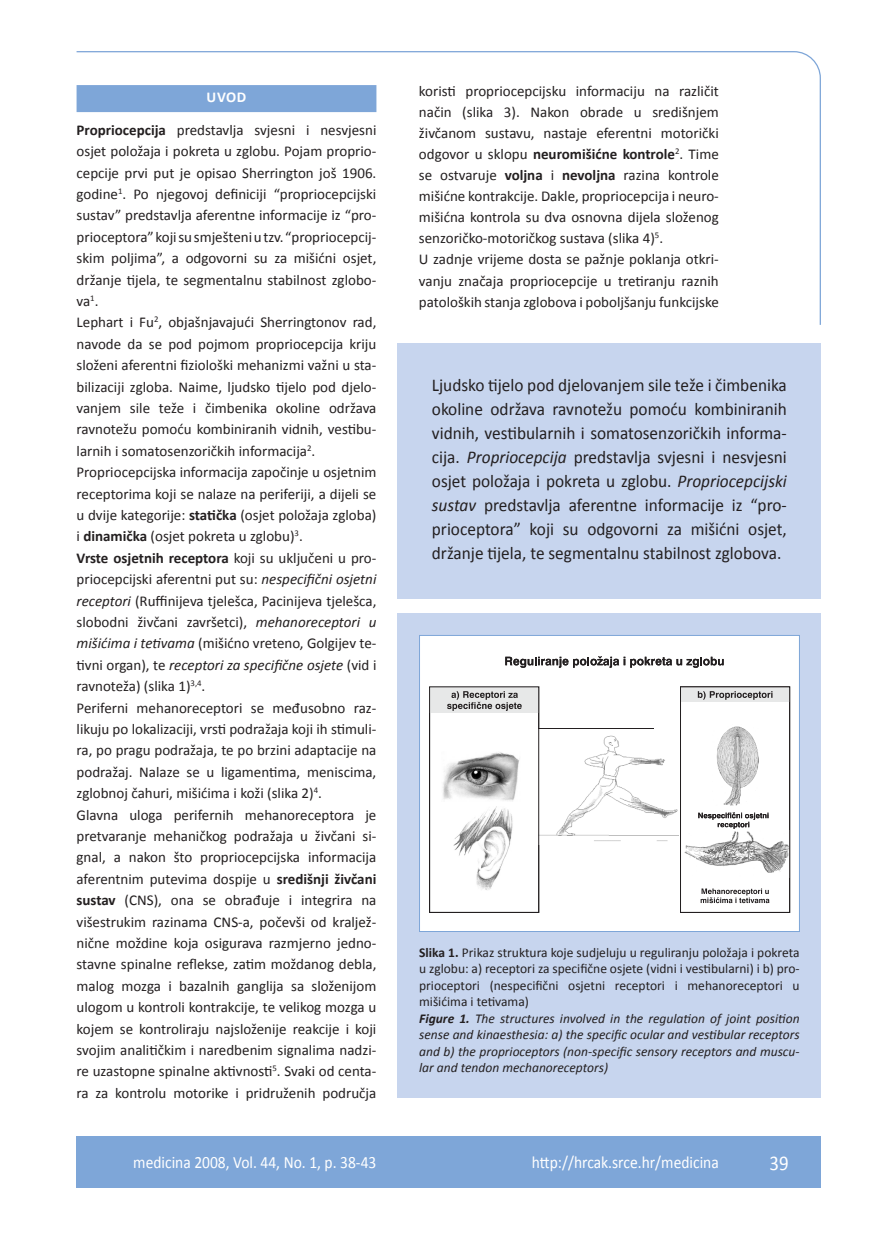
<style>
.page{position:relative;width:872px;height:1234px;background:#fff}
.page>*{position:absolute;margin:0;border:0;box-sizing:border-box;transform-origin:0 0}
.t1{font:21px "Calibri";color:#fff;scale:.9 1}
.t2{font:18px/24px "Calibri";color:#231f20;text-align:justify;scale:.96 1}
.t3{font:17.25px "Calibri";color:#fff;scale:.9 1}
.t4{font:15px/21.5px "Calibri";color:#231f20}
.t5{font:italic 13.5px/16.5px "Calibri";color:#231f20}
.s1{font-weight:700;color:#fff}
.s2{font-weight:700}
.s3{font-style:italic}
.s4{font-weight:700;font-style:normal}
.s5{font-style:normal}
</style>
<div class="page">
<div style="left:398px;top:343px;width:423px;height:255px;background:#c7d5ee"></div>
<div style="left:398px;top:613px;width:423px;height:484px;background:#c7d5ee"></div>
<div style="left:419px;top:635px;width:380px;height:296px;background:#fff"></div>
<svg style="left:505px;top:656px;width:218px;height:11px"></svg>
<svg style="left:429px;top:686px;width:361px;height:226px"></svg>
<div style="left:419px;top:635px;width:381px;height:296px;border:1px solid #7ea6d8"></div>
<svg style="left:76px;top:51px;width:745px;height:274px"></svg>
<div style="left:77px;top:1135px;width:744px;height:51px;background:#7ea6d8"></div>
<p class="t4" style="left:77px;top:80px;width:301px;line-height:32.4px;text-align:center"><span class="s1">UVOD<br></span><span class="s2">Propriocepcija</span> predstavlja svjesni i nesvjesni</p>
<p class="t4" style="left:77px;top:140px;width:301px">osjet položaja i pokreta u zglobu. Pojam proprio&shy;cepcije prvi put je opisao Sherrington još 1906. godine<sup>1</sup>. Po njegovoj definiciji “propriocepcijski sustav” predstavlja aferentne informacije iz “pro&shy;prioceptora” koji su smješteni u tzv. “propriocepcij&shy;skim poljima”, a odgovorni su za mišićni osjet, držanje tijela, te segmentalnu stabilnost zglobo&shy;va<sup>1</sup>.<br>Lephart i Fu<sup>2</sup>, objašnjavajući Sherringtonov rad, navode da se pod pojmom propriocepcija kriju složeni aferentni fiziološki mehanizmi važni u sta&shy;bilizaciji zgloba. Naime, ljudsko tijelo pod djelo&shy;vanjem sile teže i čimbenika okoline održava ravnotežu pomoću kombiniranih vidnih, vestibu&shy;larnih i somatosenzoričkih informacija<sup>2</sup>.<br>Propriocepcijska informacija započinje u osjetnim receptorima koji se nalaze na periferiji, a dijeli se u dvije kategorije: <span class="s2">statička</span> (osjet položaja zgloba) i <span class="s2">dinamička</span> (osjet pokreta u zglobu)<sup>3</sup>.<br><span class="s2">Vrste osjetnih receptora</span> koji su uključeni u pro&shy;priocepcijski aferentni put su: <span class="s3">nespecifični osjetni receptori</span> (Ruffinijeva tjelešca, Pacinijeva tjelešca, slobodni živčani završetci), <span class="s3">mehanoreceptori u mišićima i tetivama</span> (mišićno vreteno, Golgijev te&shy;tivni organ), te <span class="s3">receptori za specifične osjete</span> (vid i ravnoteža) (slika 1)<sup>3,4</sup>.<br>Periferni mehanoreceptori se međusobno raz&shy;likuju po lokalizaciji, vrsti podražaja koji ih stimuli&shy;ra, po pragu podražaja, te po brzini adaptacije na podražaj. Nalaze se u ligamentima, meniscima, zglobnoj čahuri, mišićima i koži (slika 2)<sup>4</sup>.<br>Glavna uloga perifernih mehanoreceptora je pretvaranje mehaničkog podražaja u živčani si&shy;gnal, a nakon što propriocepcijska informacija aferentnim putevima dospije u <span class="s2">središnji živčani sustav</span> (CNS), ona se obrađuje i integrira na višestrukim razinama CNS-a, počevši od kraljež&shy;nične moždine koja osigurava razmjerno jedno&shy;stavne spinalne reflekse, zatim moždanog debla, malog mozga i bazalnih ganglija sa složenijom ulogom u kontroli kontrakcije, te velikog mozga u kojem se kontroliraju najsloženije reakcije i koji svojim analitičkim i naredbenim signalima nadzi&shy;re uzastopne spinalne aktivnosti<sup>5</sup>. Svaki od centa&shy;ra za kontrolu motorike i pridruženih područja</p>
<p class="t4" style="left:419px;top:80px;width:301px;line-height:21px">koristi propriocepcijsku informaciju na različit način (slika 3). Nakon obrade u središnjem živčanom sustavu, nastaje eferentni motorički odgovor u sklopu <span class="s2">neuromišićne kontrole</span><sup>2</sup>. Time se ostvaruje <span class="s2">voljna</span> i <span class="s2">nevoljna</span> razina kontrole mišićne kontrakcije. Dakle, propriocepcija i neuro&shy;mišićna kontrola su dva osnovna dijela složenog senzoričko-motoričkog sustava (slika 4)<sup>5</sup>.<br>U zadnje vrijeme dosta se pažnje poklanja otkri&shy;vanju značaja propriocepcije u tretiranju raznih patoloških stanja zglobova i poboljšanju funkcijske</p>
<p class="t2" style="left:432px;top:372px;width:371px">Ljudsko tijelo pod djelovanjem sile teže i čimbenika okoline održava ravnotežu pomoću kombiniranih vidnih, vestibularnih i somatosenzoričkih informa&shy;cija. <span class="s3">Propriocepcija</span> predstavlja svjesni i nesvjesni osjet položaja i pokreta u zglobu. <span class="s3">Propriocepcijski sustav</span> predstavlja aferentne informacije iz “pro&shy;prioceptora” koji su odgovorni za mišićni osjet, držanje tijela, te segmentalnu stabilnost zglobova.</p>
<p class="t5" style="left:419px;top:943px;width:382px"><span class="s4">Slika 1.</span> <span class="s5">Prikaz struktura koje sudjeluju u reguliranju položaja i pokreta u zglobu: a) receptori za specifične osjete (vidni i vestibularni) i b) pro&shy;prioceptori (nespecifični osjetni receptori i mehanoreceptori u mišićima i tetivama)<br></span><span class="s2">Figure 1.</span> The structures involved in the regulation of joint position sense and kinaesthesia: a) the specific ocular and vestibular receptors and b) the proprioceptors (non-specific sensory receptors and muscu&shy;lar and tendon mechanoreceptors)</p>
<p class="t3" style="left:133px;top:1151px;width:272px">medicina 2008, Vol. 44, No. 1, p. 38-43</p>
<p class="t3" style="left:532px;top:1151px;width:209px">http://hrcak.srce.hr/medicina</p>
<h1 class="t1" style="left:769px;top:1149px;width:23px">39</h1>
</div>
